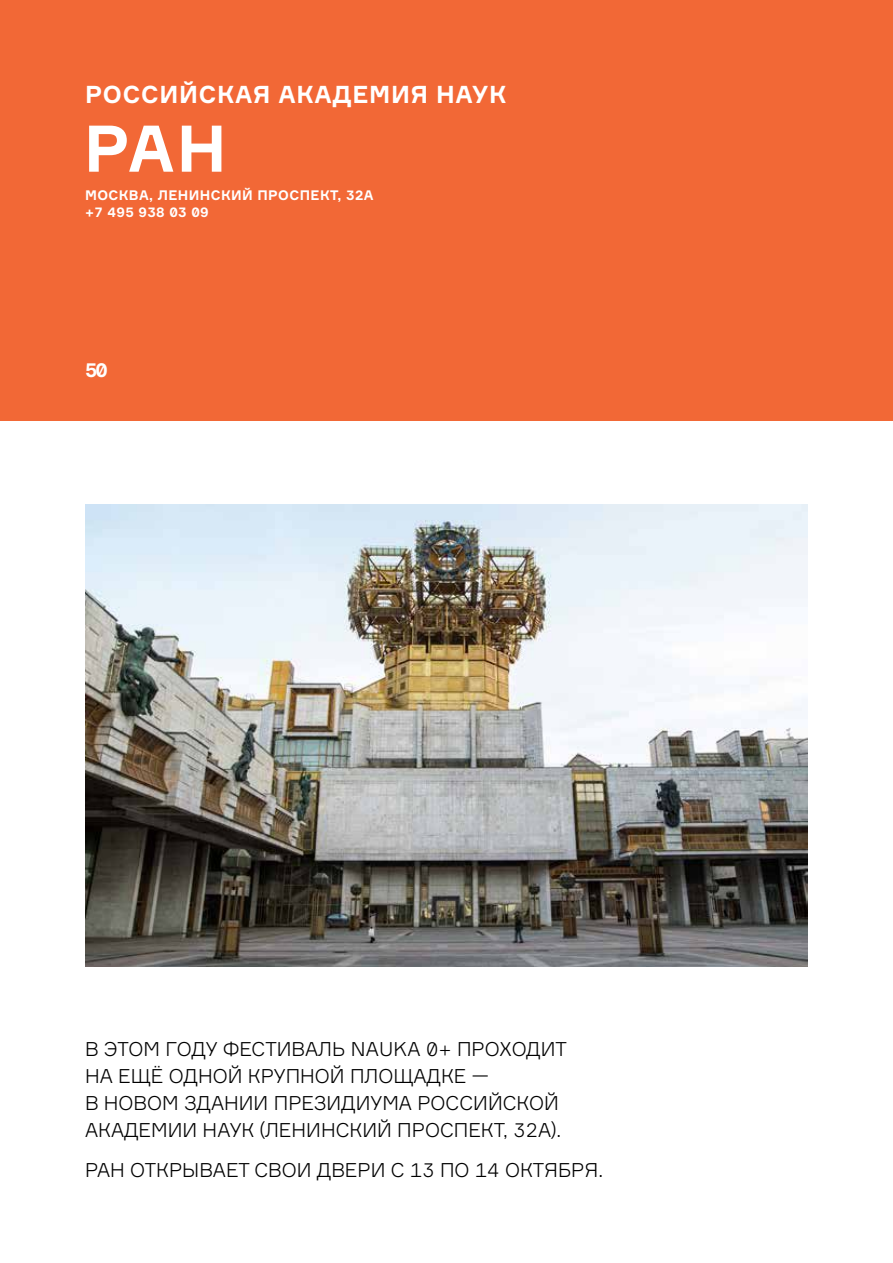
<style>
.page{position:relative;width:893px;height:1263px;background:#fff}
.page>*{position:absolute;margin:0;border:0;box-sizing:border-box;transform-origin:0 0}
.t1{font:700 64.5px "Formular";color:#fff}
.t2{font:700 24px "Formular";letter-spacing:.03em;color:#fff}
.t3{font:300 19.5px/27px "Formular";color:#000}
.t4{font:700 19.5px "Formular";color:#fff}
.t5{font:700 13.5px/16.2px "Formular";letter-spacing:.03em;color:#fff}
</style>
<div class="page">
<div style="left:0;top:0;width:893px;height:421px;background:#f26836"></div>
<img style="left:85px;top:505px;width:723px;height:462px">
<p class="t2" style="left:85px;top:79px;width:423px">РОССИЙСКАЯ АКАДЕМИЯ НАУК</p>
<h1 class="t1" style="left:84px;top:109px;width:144px">РАН</h1>
<p class="t5" style="left:85px;top:187px;width:290px">МОСКВА, ЛЕНИНСКИЙ ПРОСПЕКТ, 32А +7 495 938 03 09</p>
<p class="t4" style="left:85px;top:358px;width:24px">50</p>
<p class="t3" style="left:85px;top:1035px;width:483px">В ЭТОМ ГОДУ ФЕСТИВАЛЬ NAUKA 0+ ПРОХОДИТ НА ЕЩЁ ОДНОЙ КРУПНОЙ ПЛОЩАДКЕ —<br>В НОВОМ ЗДАНИИ ПРЕЗИДИУМА РОССИЙСКОЙ АКАДЕМИИ НАУК (ЛЕНИНСКИЙ ПРОСПЕКТ, 32А).</p>
<p class="t3" style="left:85px;top:1156px;width:519px">РАН ОТКРЫВАЕТ СВОИ ДВЕРИ С 13 ПО 14 ОКТЯБРЯ.</p>
</div>
